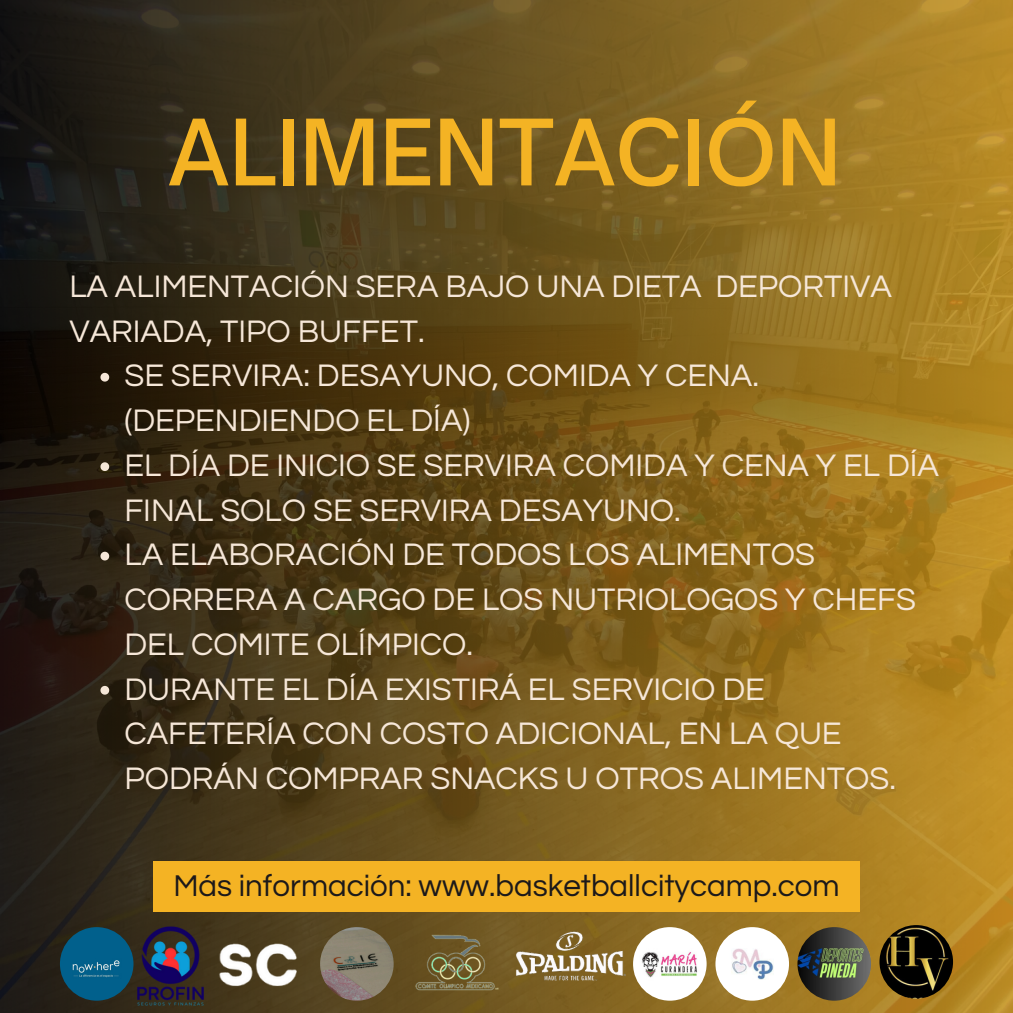
<style>
.page{position:relative;width:1013px;height:1013px;background:#fff}
.page>*{position:absolute;margin:0;border:0;box-sizing:border-box;transform-origin:0 0}
.t1{font:500 87.5px "Open Sauce One";color:#f4b324}
.t2{font:32.38px/44.8px "Questrial";color:#f6e7d8}
.t3{font:31.25px "Questrial";color:#1c191a}
</style>
<div class="page">
<img style="left:0;top:0;width:1012px;height:1012px">
<svg style="left:100px;top:373px;width:9px;height:8px"></svg>
<svg style="left:100px;top:462px;width:9px;height:9px"></svg>
<svg style="left:100px;top:551px;width:9px;height:9px"></svg>
<svg style="left:100px;top:686px;width:9px;height:8px"></svg>
<div style="left:153px;top:860px;width:706px;height:51px;background:#f4b324"></div>
<img style="left:210px;top:927px;width:98px;height:73px">
<img style="left:523px;top:912px;width:109px;height:99px">
<img style="left:388px;top:911px;width:135px;height:101px">
<img style="left:133px;top:920px;width:77px;height:88px">
<img style="left:633px;top:927px;width:73px;height:73px;border-radius:50%">
<img style="left:715px;top:927px;width:74px;height:73px;border-radius:50%">
<img style="left:797px;top:927px;width:74px;height:73px;border-radius:50%">
<img style="left:60px;top:927px;width:73px;height:73px;border-radius:50%">
<img style="left:879px;top:925px;width:74px;height:73px;border-radius:50%">
<img style="left:320px;top:927px;width:73px;height:73px;border-radius:50%">
<p class="t1" style="left:168px;top:98px;width:675px">ALIMENTACIÓN</p>
<h1 class="t2" style="left:69px;top:265px;width:824px">LA ALIMENTACIÓN SERA BAJO UNA DIETA DEPORTIVA<br>VARIADA, TIPO BUFFET.</h1>
<h2 class="t2" style="left:124px;top:354px;width:636px">SE SERVIRA: DESAYUNO, COMIDA Y CENA. (DEPENDIENDO EL DÍA)</h2>
<p class="t2" style="left:124px;top:443px;width:816px">EL DÍA DE INICIO SE SERVIRA COMIDA Y CENA Y EL DÍA<br>FINAL SOLO SE SERVIRA DESAYUNO.</p>
<p class="t2" style="left:124px;top:533px;width:793px">LA ELABORACIÓN DE TODOS LOS ALIMENTOS<br>CORRERA A CARGO DE LOS NUTRIOLOGOS Y CHEFS<br>DEL COMITE OLÍMPICO.</p>
<p class="t2" style="left:124px;top:667px;width:773px">DURANTE EL DÍA EXISTIRÁ EL SERVICIO DE<br>CAFETERÍA CON COSTO ADICIONAL, EN LA QUE<br>PODRÁN COMPRAR SNACKS U OTROS ALIMENTOS.</p>
<p class="t3" style="left:173px;top:869px;width:667px">Más información: www.basketballcitycamp.com</p>
</div>
